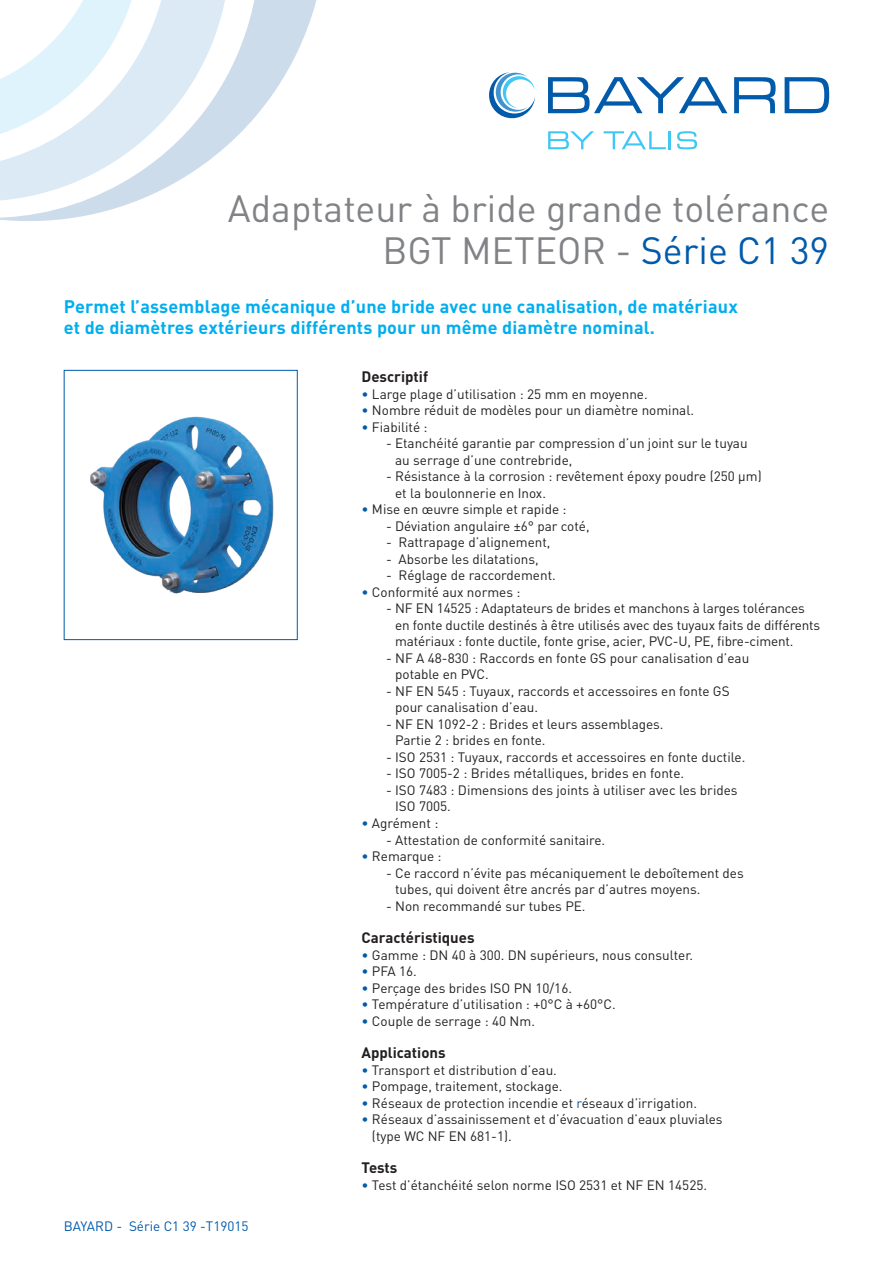
<style>
.page{position:relative;width:893px;height:1263px;background:#fff}
.page>*{position:absolute;margin:0;border:0;box-sizing:border-box;transform-origin:0 0}
.TITRE_GRIS{font:37.5px/42px "DIN";color:#808285;text-align:right}
.CHAPEAU{font:700 18px/21.6px "DIN";letter-spacing:.01em;color:#00aeef}
.SOUS_TITRE{font:700 15px "DIN";color:#231f20}
.TEXTE{font:13.5px/16.5px "DIN";color:#231f20}
.PERF_CONCEPTION{font:13.5px/16.5px "DIN";color:#231f20}
.t1{font:13.5px "DIN";color:#015aaa}
.s1{color:#015aaa}
</style>
<div class="page">
<svg style="left:0;top:0;width:317px;height:221px"></svg>
<svg style="left:0;top:0;width:258px;height:201px"></svg>
<svg style="left:0;top:0;width:171px;height:145px"></svg>
<svg style="left:489px;top:72px;width:46px;height:47px"></svg>
<svg style="left:548px;top:77px;width:179px;height:36px"></svg>
<svg style="left:734px;top:77px;width:42px;height:36px"></svg>
<svg style="left:785px;top:77px;width:44px;height:36px"></svg>
<svg style="left:548px;top:131px;width:46px;height:18px"></svg>
<svg style="left:604px;top:131px;width:66px;height:18px"></svg>
<svg style="left:677px;top:131px;width:20px;height:18px"></svg>
<img style="left:90px;top:416px;width:184px;height:178px">
<div style="left:64px;top:370px;width:234px;height:270px;border:1px solid #015aaa"></div>
<p class="TITRE_GRIS" style="left:228px;top:187px;width:603px">Adaptateur à bride grande tolérance<br>BGT METEOR - <span class="s1">Série C1 39</span></p>
<p class="CHAPEAU" style="left:64px;top:295px;width:676px">Permet l’assemblage mécanique d’une bride avec une canalisation, de matériaux et de diamètres extérieurs différents pour un même diamètre nominal.</p>
<p class="t1" style="left:64px;top:1218px;width:186px">BAYARD - Série C1 39 -T19015</p>
<p class="SOUS_TITRE" style="left:361px;top:367px;width:68px">Descriptif</p>
<p class="PERF_CONCEPTION" style="left:361px;top:386px;width:288px"><span class="s1">•</span> Large plage d’utilisation : 25 mm en moyenne.</p>
<p class="PERF_CONCEPTION" style="left:361px;top:402px;width:334px"><span class="s1">•</span> Nombre réduit de modèles pour un diamètre nominal.</p>
<p class="PERF_CONCEPTION" style="left:361px;top:419px;width:68px"><span class="s1">•</span> Fiabilité :</p>
<p class="TEXTE" style="left:395px;top:435px;width:354px;text-indent:-9px">- Etanchéité garantie par compression d’un joint sur le tuyau au serrage d’une contrebride,</p>
<p class="TEXTE" style="left:395px;top:468px;width:368px;text-indent:-9px">- Résistance à la corrosion : revêtement époxy poudre (250 µm) et la boulonnerie en Inox.</p>
<p class="PERF_CONCEPTION" style="left:361px;top:501px;width:207px"><span class="s1">•</span> Mise en œuvre simple et rapide :</p>
<p class="TEXTE" style="left:386px;top:518px;width:205px">- Déviation angulaire ±6° par coté,</p>
<p class="TEXTE" style="left:386px;top:534px;width:166px">- Rattrapage d’alignement,</p>
<p class="TEXTE" style="left:386px;top:551px;width:154px">- Absorbe les dilatations,</p>
<p class="TEXTE" style="left:386px;top:567px;width:171px">- Réglage de raccordement.</p>
<p class="TEXTE" style="left:361px;top:584px;width:161px"><span class="s1">•</span> Conformité aux normes :</p>
<p class="TEXTE" style="left:395px;top:600px;width:427px;text-indent:-9px">- NF EN 14525 : Adaptateurs de brides et manchons à larges tolérances en fonte ductile destinés à être utilisés avec des tuyaux faits de différents matériaux : fonte ductile, fonte grise, acier, PVC-U, PE, fibre-ciment.</p>
<p class="TEXTE" style="left:395px;top:650px;width:356px;text-indent:-9px">- NF A 48-830 : Raccords en fonte GS pour canalisation d’eau potable en PVC.</p>
<p class="TEXTE" style="left:395px;top:683px;width:336px;text-indent:-9px">- NF EN 545 : Tuyaux, raccords et accessoires en fonte GS pour canalisation d’eau.</p>
<p class="TEXTE" style="left:395px;top:716px;width:270px;text-indent:-9px">- NF EN 1092-2 : Brides et leurs assemblages.<br>Partie 2 : brides en fonte.</p>
<p class="TEXTE" style="left:386px;top:749px;width:361px">- ISO 2531 : Tuyaux, raccords et accessoires en fonte ductile.</p>
<p class="TEXTE" style="left:386px;top:765px;width:300px">- ISO 7005-2 : Brides métalliques, brides en fonte.</p>
<p class="TEXTE" style="left:395px;top:782px;width:344px;text-indent:-9px">- ISO 7483 : Dimensions des joints à utiliser avec les brides<br>ISO 7005.</p>
<p class="PERF_CONCEPTION" style="left:361px;top:815px;width:78px"><span class="s1">•</span> Agrément :</p>
<p class="TEXTE" style="left:386px;top:831px;width:221px">- Attestation de conformité sanitaire.</p>
<p class="PERF_CONCEPTION" style="left:361px;top:848px;width:82px"><span class="s1">•</span> Remarque :</p>
<p class="TEXTE" style="left:395px;top:864px;width:350px;text-indent:-9px">- Ce raccord n’évite pas mécaniquement le deboîtement des tubes, qui doivent être ancrés par d’autres moyens.</p>
<p class="TEXTE" style="left:386px;top:897px;width:201px">- Non recommandé sur tubes PE.</p>
<p class="SOUS_TITRE" style="left:361px;top:928px;width:115px">Caractéristiques</p>
<p class="PERF_CONCEPTION" style="left:361px;top:946px;width:333px"><span class="s1">•</span> Gamme : DN 40 à 300. DN supérieurs, nous consulter.</p>
<p class="PERF_CONCEPTION" style="left:361px;top:963px;width:57px"><span class="s1">•</span> PFA 16.</p>
<p class="PERF_CONCEPTION" style="left:361px;top:979px;width:212px"><span class="s1">•</span> Perçage des brides ISO PN 10/16.</p>
<p class="PERF_CONCEPTION" style="left:361px;top:996px;width:256px"><span class="s1">•</span> Température d’utilisation : +0°C à +60°C.</p>
<p class="PERF_CONCEPTION" style="left:361px;top:1012px;width:175px"><span class="s1">•</span> Couple de serrage : 40 Nm.</p>
<p class="SOUS_TITRE" style="left:361px;top:1043px;width:86px">Applications</p>
<p class="PERF_CONCEPTION" style="left:361px;top:1061px;width:197px"><span class="s1">•</span> Transport et distribution d’eau.</p>
<p class="PERF_CONCEPTION" style="left:361px;top:1078px;width:203px"><span class="s1">•</span> Pompage, traitement, stockage.</p>
<p class="PERF_CONCEPTION" style="left:361px;top:1094px;width:337px"><span class="s1">•</span> Réseaux de protection incendie et <span class="s1">r</span>éseaux d’irrigation.</p>
<p class="PERF_CONCEPTION" style="left:372px;top:1111px;width:352px;text-indent:-11px"><span class="s1">•</span> Réseaux d’assainissement et d’évacuation d’eaux pluviales (type WC NF EN 681-1).</p>
<p class="SOUS_TITRE" style="left:361px;top:1158px;width:37px">Tests</p>
<p class="PERF_CONCEPTION" style="left:361px;top:1176px;width:347px"><span class="s1">•</span> Test d’étanchéité selon norme ISO 2531 et NF EN 14525.</p>
</div>
